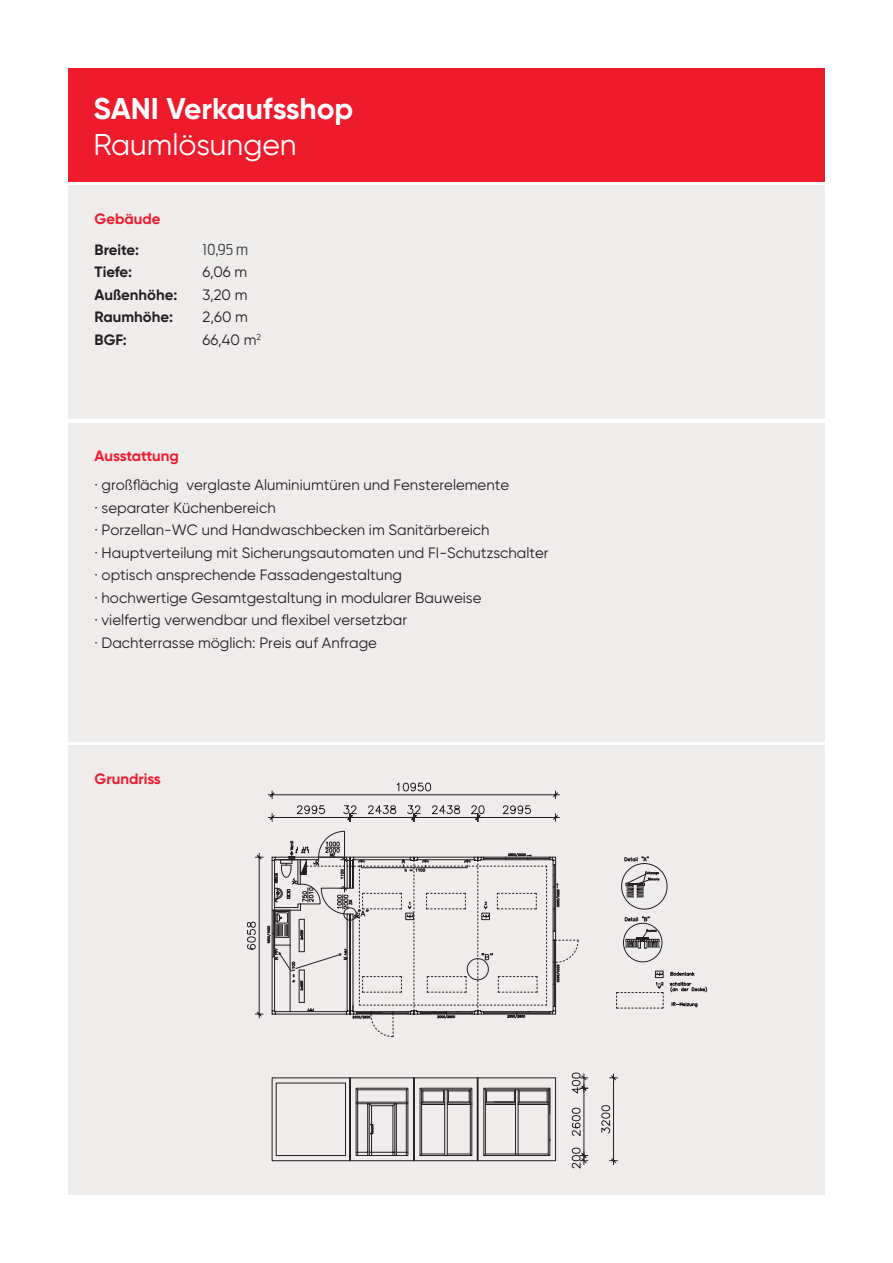
<style>
.page{position:relative;width:893px;height:1263px;background:#fff}
.page>*{position:absolute;margin:0;border:0;box-sizing:border-box;transform-origin:0 0}
.t1{font:700 30px "Gilroy";color:#fff}
.t2{font:30px "Gilroy";color:#fff}
.t3{font:15px/22.5px "Gilroy";color:#231f20}
.t4{font:700 15px "Gilroy";color:#231f20}
.t5{font:700 15px "Gilroy";color:#ee1b2d}
.t6{font:300 15px "Antenna Cond";color:#3e3e3f}
</style>
<div class="page">
<div style="left:68px;top:68px;width:757px;height:113px;background:#ee1b2d"></div>
<div style="left:68px;top:745px;width:757px;height:450px;background:#efedec"></div>
<div style="left:68px;top:185px;width:757px;height:234px;background:#efedec"></div>
<div style="left:68px;top:423px;width:757px;height:318px;background:#efedec"></div>
<svg style="left:247px;top:782px;width:461px;height:387px"></svg>
<h1 class="t1" style="left:94px;top:89px;width:261px">SANI Verkaufsshop</h1>
<h1 class="t2" style="left:94px;top:126px;width:205px">Raumlösungen</h1>
<p class="t5" style="left:95px;top:209px;width:68px">Gebäude</p>
<p class="t4" style="left:95px;top:240px;width:46px">Breite:</p>
<p class="t6" style="left:203px;top:241px;width:47px">10,95 m</p>
<p class="t4" style="left:95px;top:263px;width:39px">Tiefe:</p>
<p class="t3" style="left:203px;top:261px;width:46px">6,06 m</p>
<p class="t4" style="left:95px;top:285px;width:84px">Außenhöhe:</p>
<p class="t3" style="left:203px;top:283px;width:46px">3,20 m</p>
<p class="t4" style="left:95px;top:308px;width:80px">Raumhöhe:</p>
<p class="t3" style="left:203px;top:306px;width:47px">2,60 m</p>
<p class="t4" style="left:95px;top:330px;width:34px">BGF:</p>
<p class="t3" style="left:203px;top:328px;width:60px">66,40 m<sup>2</sup></p>
<p class="t5" style="left:95px;top:447px;width:86px">Ausstattung</p>
<p class="t3" style="left:94px;top:473px;width:456px">· großfl ächig verglaste Aluminiumtüren und Fensterelemente<br>· separater Küchenbereich<br>· Porzellan-WC und Handwaschbecken im Sanitärbereich<br>· Hauptverteilung mit Sicherungsautomaten und FI-Schutzschalter · optisch ansprechende Fassadengestaltung<br>· hochwertige Gesamtgestaltung in modularer Bauweise<br>· vielfertig verwendbar und flexibel versetzbar<br>· Dachterrasse möglich: Preis auf Anfrage</p>
<p class="t5" style="left:95px;top:769px;width:68px">Grundriss</p>
</div>
